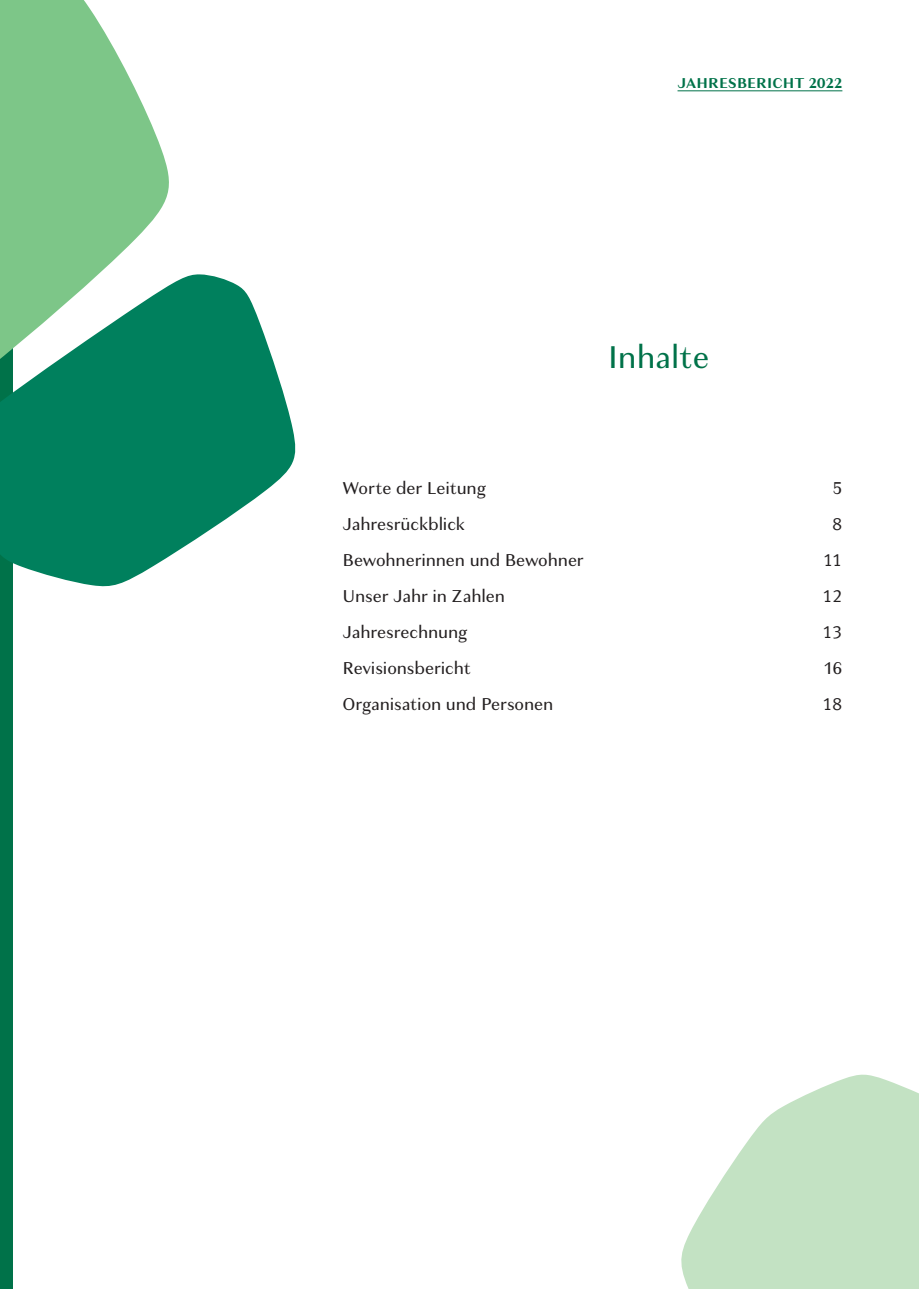
<style>
.page{position:relative;width:919px;height:1289px;background:#fff}
.page>*{position:absolute;margin:0;border:0;box-sizing:border-box;transform-origin:0 0}
.t1{font:33px "Granville";color:#007249}
.t2{font:18px "Granville";letter-spacing:-.005em;color:#231f20}
.t3{font:18px "Meta Pro Norm";letter-spacing:-.04em;color:#231f20}
.t4{font:700 15px "Granville";letter-spacing:.01em;color:#007249}
</style>
<div class="page">
<hr style="left:677px;top:90px;width:165px;height:1px;background:#007249">
<div style="left:0;top:0;width:13px;height:1288px;background:#007249"></div>
<svg style="left:0;top:274px;width:296px;height:313px;fill:#00805d"></svg>
<svg style="left:0;top:0;width:175px;height:409px;fill:#7dc688"></svg>
<svg style="left:681px;top:1074px;width:237px;height:214px;fill:#c3e2c3"></svg>
<p class="t4" style="left:677px;top:72px;width:166px">JAHRESBERICHT 2022</p>
<h1 class="t1" style="left:607px;top:335px;width:103px">Inhalte</h1>
<p class="t2" style="left:342px;top:476px;width:145px">Worte der Leitung</p>
<p class="t2" style="left:832px;top:476px;width:11px">5</p>
<p class="t2" style="left:342px;top:512px;width:124px">Jahresrückblick</p>
<p class="t3" style="left:832px;top:510px;width:12px">8</p>
<p class="t2" style="left:342px;top:548px;width:243px">Bewohnerinnen und Bewohner</p>
<p class="t3" style="left:823px;top:546px;width:21px">11</p>
<p class="t2" style="left:342px;top:584px;width:164px">Unser Jahr in Zahlen</p>
<p class="t3" style="left:822px;top:582px;width:21px">12</p>
<p class="t2" style="left:342px;top:620px;width:126px">Jahresrechnung</p>
<p class="t3" style="left:822px;top:618px;width:21px">13</p>
<p class="t2" style="left:342px;top:656px;width:130px">Revisionsbericht</p>
<p class="t2" style="left:823px;top:656px;width:21px">16</p>
<p class="t2" style="left:342px;top:692px;width:212px">Organisation und Personen</p>
<p class="t3" style="left:822px;top:690px;width:21px">18</p>
</div>
